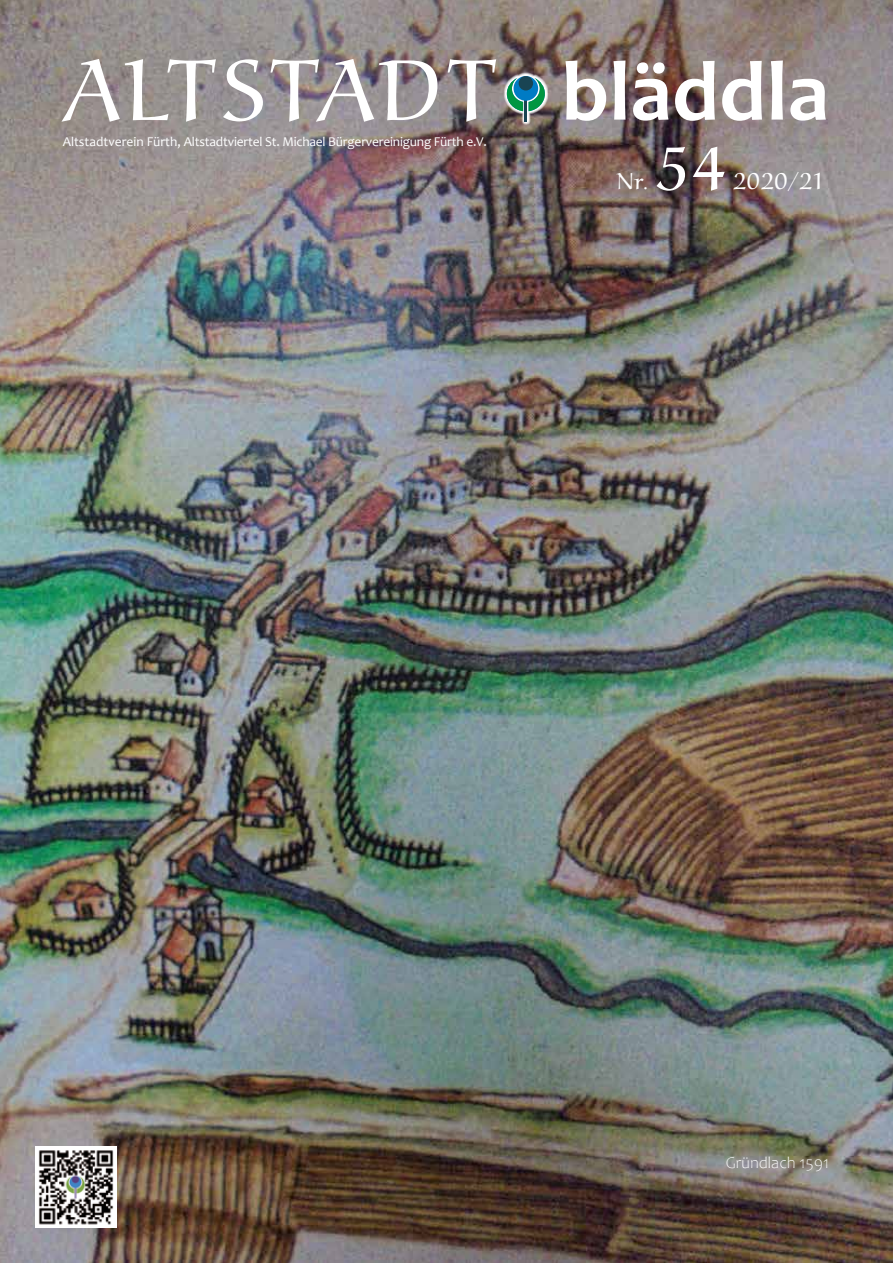
<style>
.page{position:relative;width:893px;height:1263px;background:#fff}
.page>*{position:absolute;margin:0;border:0;box-sizing:border-box;transform-origin:0 0}
.t1{font:300 89.25px "Aucoin";letter-spacing:.05em;color:#fff}
.t2{font:300 63px "Aucoin";color:#fff}
.t3{font:300 24px "Aucoin";color:#fff}
.t4{font:300 16.5px "Candara";color:#fff}
.t5{font:13.5px "Candara";letter-spacing:-.015em;color:#fff}
.s1{font-family:"Candara";font-weight:700;font-size:85.05px}
</style>
<div class="page">
<img style="left:0;top:0;width:893px;height:1263px">
<svg style="left:504px;top:73px;width:44px;height:52px"></svg>
<hr style="left:525px;top:100px;width:2px;height:22px;background:#194453">
<svg style="left:507px;top:78px;width:38px;height:33px"></svg>
<div style="left:514px;top:76px;width:24px;height:25px;background:#007bc4;border-radius:50%"></div>
<div style="left:519px;top:76px;width:14px;height:15px;background:#194453;border-radius:50%"></div>
<img style="left:35px;top:1147px;width:81px;height:81px">
<h1 class="t1" style="left:64px;top:38px;width:767px">ALTSTADT <span class="s1">bläddla</span></h1>
<p class="t5" style="left:63px;top:134px;width:426px">Altstadtverein Fürth, Altstadtviertel St. Michael Bürgervereinigung Fürth e.V.</p>
<h2 class="t2" style="left:655px;top:131px;width:74px">54</h2>
<h3 class="t3" style="left:733px;top:167px;width:94px">2020/21</h3>
<h3 class="t3" style="left:616px;top:167px;width:34px">Nr.</h3>
<p class="t4" style="left:726px;top:1154px;width:105px">Gründlach 1591</p>
</div>
